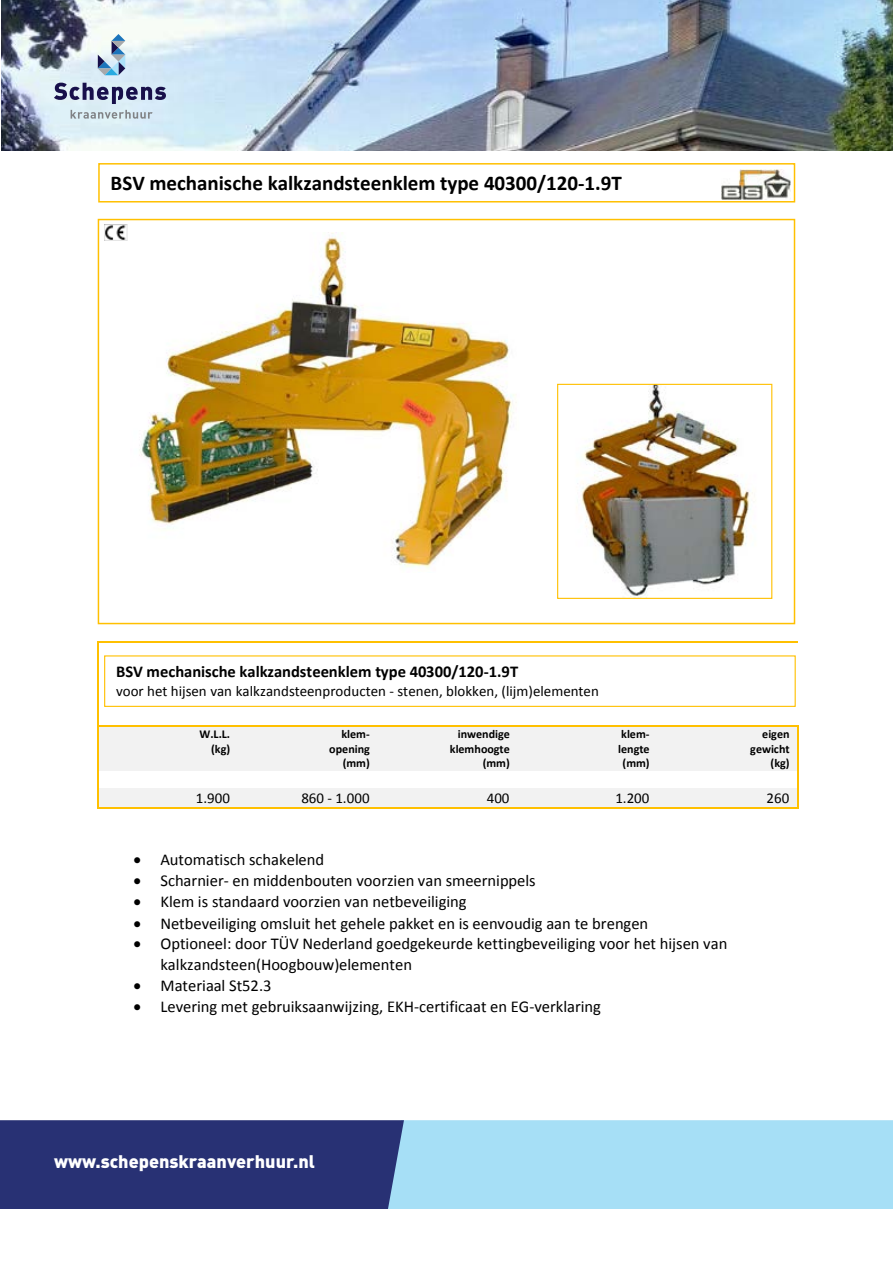
<style>
.page{position:relative;width:893px;height:1263px;background:#fff}
.page>*{position:absolute;margin:0;border:0;box-sizing:border-box;transform-origin:0 0}
.t1{font:700 21px "Calibri";color:#000}
.t2{font:900 18px "DINOT";color:#fff}
.t3{font:16.5px/20.1px "Calibri";color:#000}
.t4{font:700 16.5px "Calibri";letter-spacing:-.005em;color:#000}
.t5{font:15px "Calibri";color:#000}
.t6{font:700 12px/14.5px "Calibri";color:#000;text-align:right}
</style>
<div class="page">
<div style="left:98px;top:219px;width:697px;height:405px;border:2px solid #ffc000"></div>
<div style="left:98px;top:163px;width:697px;height:39px;border:2px solid #ffc000"></div>
<hr style="left:99px;top:641px;width:139px;height:1px;background:#ffc000">
<hr style="left:240px;top:641px;width:138px;height:1px;background:#ffc000">
<hr style="left:379px;top:641px;width:139px;height:1px;background:#ffc000">
<hr style="left:519px;top:641px;width:139px;height:1px;background:#ffc000">
<hr style="left:659px;top:641px;width:139px;height:1px;background:#ffc000">
<hr style="left:98px;top:642px;width:1px;height:67px;background:#ffc000">
<div style="left:99px;top:727px;width:7px;height:29px;background:#f2f2f2"></div>
<div style="left:230px;top:727px;width:8px;height:29px;background:#f2f2f2"></div>
<div style="left:99px;top:756px;width:139px;height:14px;background:#f2f2f2"></div>
<div style="left:106px;top:727px;width:124px;height:14px;background:#f2f2f2"></div>
<div style="left:106px;top:741px;width:124px;height:15px;background:#f2f2f2"></div>
<div style="left:238px;top:727px;width:8px;height:43px;background:#f2f2f2"></div>
<div style="left:370px;top:727px;width:8px;height:43px;background:#f2f2f2"></div>
<div style="left:246px;top:727px;width:124px;height:14px;background:#f2f2f2"></div>
<div style="left:246px;top:741px;width:124px;height:15px;background:#f2f2f2"></div>
<div style="left:246px;top:756px;width:124px;height:14px;background:#f2f2f2"></div>
<div style="left:378px;top:727px;width:8px;height:43px;background:#f2f2f2"></div>
<div style="left:510px;top:727px;width:8px;height:43px;background:#f2f2f2"></div>
<div style="left:386px;top:727px;width:124px;height:14px;background:#f2f2f2"></div>
<div style="left:386px;top:741px;width:124px;height:15px;background:#f2f2f2"></div>
<div style="left:386px;top:756px;width:124px;height:14px;background:#f2f2f2"></div>
<div style="left:518px;top:727px;width:8px;height:43px;background:#f2f2f2"></div>
<div style="left:650px;top:727px;width:8px;height:43px;background:#f2f2f2"></div>
<div style="left:526px;top:727px;width:124px;height:14px;background:#f2f2f2"></div>
<div style="left:526px;top:741px;width:124px;height:15px;background:#f2f2f2"></div>
<div style="left:526px;top:756px;width:124px;height:14px;background:#f2f2f2"></div>
<div style="left:658px;top:727px;width:8px;height:43px;background:#f2f2f2"></div>
<div style="left:789px;top:727px;width:8px;height:43px;background:#f2f2f2"></div>
<div style="left:666px;top:727px;width:123px;height:14px;background:#f2f2f2"></div>
<div style="left:666px;top:741px;width:123px;height:15px;background:#f2f2f2"></div>
<div style="left:666px;top:756px;width:123px;height:14px;background:#f2f2f2"></div>
<svg style="left:98px;top:709px;width:1px;height:17px"></svg>
<hr style="left:99px;top:725px;width:139px;height:1px;background:#ffc000">
<hr style="left:240px;top:725px;width:138px;height:1px;background:#ffc000">
<hr style="left:379px;top:725px;width:139px;height:1px;background:#ffc000">
<hr style="left:519px;top:725px;width:139px;height:1px;background:#ffc000">
<hr style="left:659px;top:725px;width:138px;height:1px;background:#ffc000">
<hr style="left:98px;top:726px;width:1px;height:44px;background:#ffc000">
<hr style="left:797px;top:726px;width:1px;height:44px;background:#ffc000">
<div style="left:99px;top:789px;width:7px;height:18px;background:#f2f2f2"></div>
<div style="left:230px;top:789px;width:8px;height:18px;background:#f2f2f2"></div>
<div style="left:106px;top:789px;width:124px;height:18px;background:#f2f2f2"></div>
<div style="left:238px;top:789px;width:8px;height:18px;background:#f2f2f2"></div>
<div style="left:370px;top:789px;width:8px;height:18px;background:#f2f2f2"></div>
<div style="left:246px;top:789px;width:124px;height:18px;background:#f2f2f2"></div>
<div style="left:378px;top:789px;width:8px;height:18px;background:#f2f2f2"></div>
<div style="left:510px;top:789px;width:8px;height:18px;background:#f2f2f2"></div>
<div style="left:386px;top:789px;width:124px;height:18px;background:#f2f2f2"></div>
<div style="left:518px;top:789px;width:8px;height:18px;background:#f2f2f2"></div>
<div style="left:650px;top:789px;width:8px;height:18px;background:#f2f2f2"></div>
<div style="left:526px;top:789px;width:124px;height:18px;background:#f2f2f2"></div>
<div style="left:658px;top:789px;width:8px;height:18px;background:#f2f2f2"></div>
<div style="left:789px;top:789px;width:8px;height:18px;background:#f2f2f2"></div>
<div style="left:666px;top:789px;width:123px;height:18px;background:#f2f2f2"></div>
<svg style="left:98px;top:771px;width:1px;height:38px"></svg>
<hr style="left:99px;top:807px;width:139px;height:2px;background:#ffc000">
<hr style="left:238px;top:807px;width:140px;height:2px;background:#ffc000">
<hr style="left:378px;top:807px;width:140px;height:2px;background:#ffc000">
<hr style="left:518px;top:807px;width:140px;height:2px;background:#ffc000">
<hr style="left:658px;top:807px;width:139px;height:2px;background:#ffc000">
<svg style="left:797px;top:771px;width:1px;height:38px"></svg>
<img style="left:105px;top:224px;width:23px;height:16px">
<img style="left:139px;top:232px;width:378px;height:336px">
<img style="left:721px;top:169px;width:69px;height:30px">
<div style="left:104px;top:655px;width:692px;height:52px;border:1px solid #ffc000"></div>
<img style="left:576px;top:386px;width:177px;height:211px">
<div style="left:557px;top:384px;width:215px;height:215px;border:1px solid #ffc000"></div>
<div style="left:404px;top:1120px;width:489px;height:89px;background:#a6dff6"></div>
<img style="left:1px;top:0;width:892px;height:151px">
<div style="left:0;top:1120px;width:404px;height:89px;background:#283174"></div>
<svg style="left:98px;top:34px;width:27px;height:41px"></svg>
<svg style="left:71px;top:110px;width:82px;height:9px"></svg>
<svg style="left:54px;top:83px;width:112px;height:21px;background:#929ab6"></svg>
<p class="t1" style="left:111px;top:170px;width:513px">BSV mechanische kalkzandsteenklem type 40300/120-1.9T</p>
<p class="t4" style="left:116px;top:661px;width:404px">BSV mechanische kalkzandsteenklem type 40300/120-1.9T</p>
<p class="t5" style="left:116px;top:682px;width:484px">voor het hijsen van kalkzandsteenproducten - stenen, blokken, (lijm)elementen</p>
<p class="t6" style="left:199px;top:727px;width:32px">W.L.L. (kg)</p>
<p class="t6" style="left:329px;top:727px;width:42px">klem&shy;opening (mm)</p>
<p class="t6" style="left:450px;top:727px;width:61px">inwendige klemhoogte (mm)</p>
<p class="t6" style="left:618px;top:727px;width:33px;text-align:center">klem&shy;lengte (mm)</p>
<p class="t6" style="left:750px;top:727px;width:41px">eigen gewicht (kg)</p>
<p class="t5" style="left:196px;top:788px;width:36px">1.900</p>
<p class="t5" style="left:301px;top:788px;width:70px">860 - 1.000</p>
<p class="t5" style="left:487px;top:788px;width:24px">400</p>
<p class="t5" style="left:615px;top:788px;width:36px">1.200</p>
<p class="t5" style="left:767px;top:788px;width:24px">260</p>
<p class="t3" style="left:133px;top:850px;width:192px">• Automatisch schakelend</p>
<p class="t3" style="left:133px;top:871px;width:404px">• Scharnier- en middenbouten voorzien van smeernippels</p>
<p class="t3" style="left:133px;top:892px;width:335px">• Klem is standaard voorzien van netbeveiliging</p>
<p class="t3" style="left:133px;top:913px;width:516px">• Netbeveiliging omsluit het gehele pakket en is eenvoudig aan te brengen</p>
<p class="t3" style="left:160px;top:934px;width:568px;text-indent:-27px">• Optioneel: door TÜV Nederland goedgekeurde kettingbeveiliging voor het hijsen van kalkzandsteen(Hoogbouw)elementen</p>
<p class="t3" style="left:133px;top:975px;width:140px">• Materiaal St52.3</p>
<p class="t3" style="left:133px;top:996px;width:469px">• Levering met gebruiksaanwijzing, EKH-certificaat en EG-verklaring</p>
<p class="t2" style="left:54px;top:1149px;width:263px">www.schepenskraanverhuur.nl</p>
</div>
